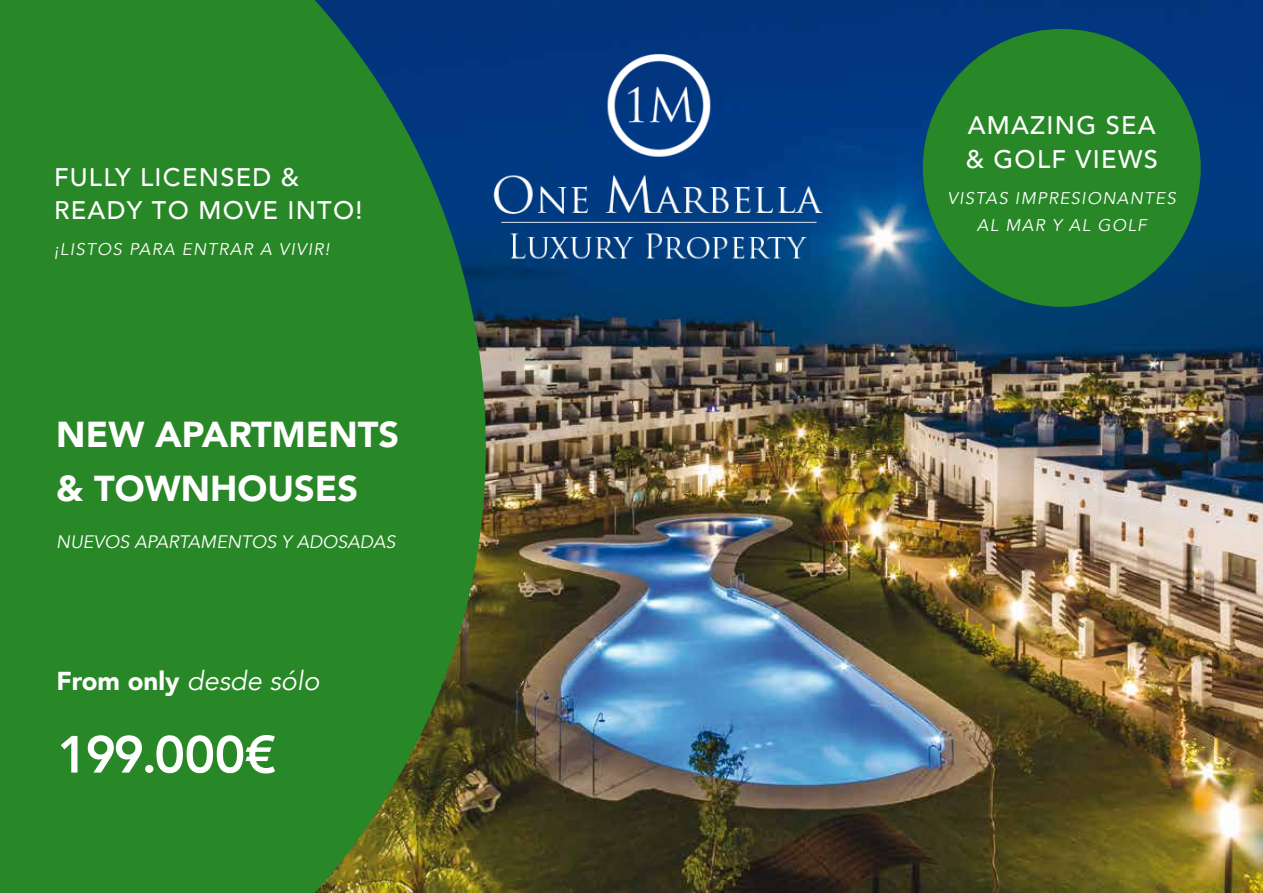
<style>
.page{position:relative;width:1263px;height:893px;background:#fff}
.page>*{position:absolute;margin:0;border:0;box-sizing:border-box;transform-origin:0 0}
.t1{font:800 51.75px "Avenir";letter-spacing:-.03em;color:#fff}
.t2{font:900 36px/54px "Avenir";color:#fff}
.t3{font:italic 27px "Avenir";color:#fff}
.t4{font:500 25.35px/33.9px "Avenir";letter-spacing:.05em;color:#fff}
.t5{font:italic 18px "Avenir";color:#fff}
.t6{font:italic 16.95px/27px "Avenir";letter-spacing:.075em;color:#fff;text-align:center}
.s1{font-weight:900;font-style:normal;font-size:25.95px}
</style>
<div class="page">
<img style="left:486px;top:0;width:777px;height:893px">
<svg style="left:0;top:0;width:486px;height:893px;background:#298029"></svg>
<div style="left:923px;top:29px;width:278px;height:278px;background:#288726;border-radius:50%"></div>
<img style="left:472px;top:31px;width:373px;height:280px">
<h3 class="t4" style="left:54px;top:158px;width:310px">FULLY LICENSED &amp;<br>READY TO MOVE INTO!</h3>
<p class="t6" style="left:54px;top:236px;width:277px">¡LISTOS PARA ENTRAR A VIVIR!</p>
<h2 class="t2" style="left:56px;top:407px;width:344px">NEW APARTMENTS &amp; TOWN HOUSES</h2>
<p class="t5" style="left:56px;top:531px;width:341px">NUEVOS APARTAMENTOS Y ADOSADAS</p>
<h3 class="t3" style="left:56px;top:665px;width:265px"><span class="s1">FROM ONLY</span> DESDE SÓLO</h3>
<h1 class="t1" style="left:57px;top:714px;width:220px">199.000€</h1>
<h3 class="t4" style="left:966px;top:107px;width:194px">AMAZING SEA &amp; GOLF VIEWS</h3>
<p class="t6" style="left:947px;top:185px;width:230px">VISTAS IMPRESIONANTES<br>AL MAR Y AL GOLF</p>
</div>
